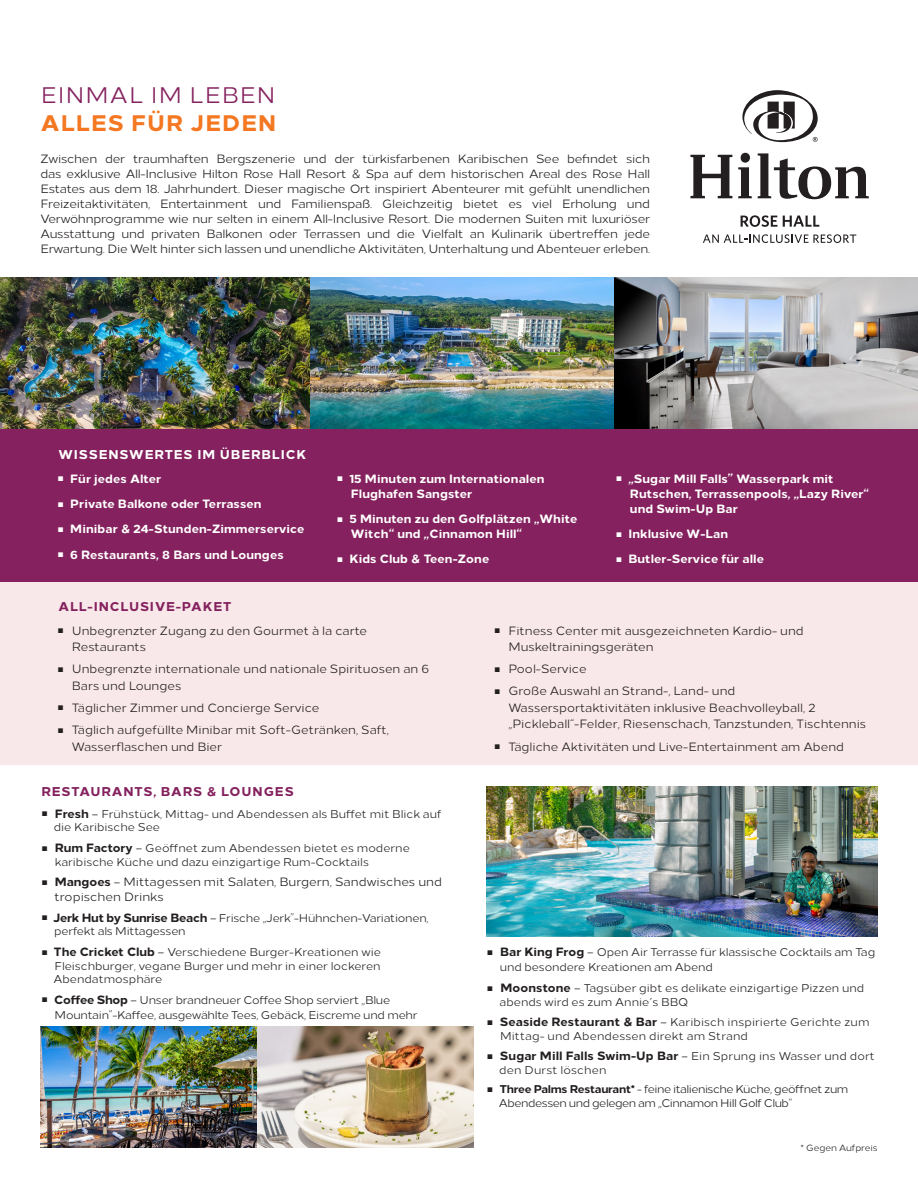
<style>
.page{position:relative;width:918px;height:1188px;background:#fff}
.page>*{position:absolute;margin:0;border:0;box-sizing:border-box;transform-origin:0 0}
.t1{font:22.5px "Loew";letter-spacing:.05em;color:#84215e}
.t2{font:800 22.5px "Loew";letter-spacing:.05em;color:#f47721}
.Subs_Space_below{font:800 12.75px "Loew";letter-spacing:.07em;color:#84215e}
.Subs_KO{font:800 12.75px "Loew";letter-spacing:.07em;color:#fff}
.Sub_Rule_Above{font:800 12.75px "Loew";letter-spacing:.07em;color:#84215e}
.t3{font:12px/15px "Loew";color:#231f20}
.t4{font:800 12px/15px "Loew";letter-spacing:.01em;color:#fff}
.t5{font:11.25px/13.5px "Loew";color:#231f20}
.t6{font:11.25px/13.5px "Loew";letter-spacing:-.02em;color:#231f20}
.t7{font:11.25px/13.5px "Loew";letter-spacing:-.04em;color:#231f20}
.Bullets{font:9px "Loew";letter-spacing:-.01em;color:#231f20}
.s1{font-weight:800;font-size:12px}
.s2{font-size:12px}
.s3{font-weight:800}
</style>
<div class="page">
<img style="left:310px;top:278px;width:305px;height:151px">
<img style="left:615px;top:278px;width:303px;height:151px">
<img style="left:0;top:278px;width:310px;height:151px">
<div style="left:0;top:578px;width:918px;height:187px;background:#f9e8e9"></div>
<div style="left:0;top:429px;width:918px;height:152px;background:#84215e"></div>
<svg style="left:742px;top:90px;width:76px;height:52px"></svg>
<svg style="left:690px;top:155px;width:42px;height:43px"></svg>
<svg style="left:738px;top:153px;width:14px;height:45px"></svg>
<svg style="left:758px;top:153px;width:111px;height:46px"></svg>
<svg style="left:741px;top:215px;width:36px;height:12px"></svg>
<svg style="left:783px;top:216px;width:36px;height:11px"></svg>
<svg style="left:703px;top:234px;width:153px;height:9px"></svg>
<img style="left:40px;top:1027px;width:433px;height:121px">
<img style="left:486px;top:786px;width:392px;height:150px">
<p class="t1" style="left:41px;top:77px;width:236px">EINMAL IM LEBEN</p>
<p class="t2" style="left:41px;top:105px;width:237px">ALLES FÜR JEDEN</p>
<p class="t3" style="left:40px;top:150px;width:611px;text-align:justify">Zwischen der traumhaften Bergszenerie und der türkisfarbenen Karibischen See befindet sich das exklusive All-Inclusive Hilton Rose Hall Resort &amp; Spa auf dem historischen Areal des Rose Hall Estates aus dem 18. Jahrhundert. Dieser magische Ort inspiriert Abenteurer mit gefühlt unendlichen Freizeitaktivitäten, Entertainment und Familienspaß. Gleichzeitig bietet es viel Erholung und Verwöhnprogramme wie nur selten in einem All-Inclusive Resort. Die modernen Suiten mit luxuriöser Ausstattung und privaten Balkonen oder Terrassen und die Vielfalt an Kulinarik übertreffen jede Erwartung. Die Welt hinter sich lassen und unendliche Aktivitäten, Unterhaltung und Abenteuer erleben.</p>
<p class="Subs_KO" style="left:58px;top:444px;width:249px">WISSENSWERTES IM ÜBERBLICK</p>
<p class="t4" style="left:58px;top:470px;width:104px">■ Für jedes Alter</p>
<p class="t4" style="left:58px;top:495px;width:205px">■ Private Balkone oder Terrassen</p>
<p class="t4" style="left:58px;top:521px;width:248px">■ Minibar &amp; 24-Stunden-Zimmerservice</p>
<p class="t4" style="left:58px;top:546px;width:227px">■ 6 Restaurants, 8 Bars und Lounges</p>
<p class="t4" style="left:351px;top:470px;width:195px;text-indent:-14px">■ 15 Minuten zum Internationalen<br>Flughafen Sangster</p>
<p class="t4" style="left:351px;top:510px;width:228px;text-indent:-14px">■ 5 Minuten zu den Golfplätzen „White<br>Witch“ und „Cinnamon Hill“</p>
<p class="t4" style="left:337px;top:551px;width:153px">■ Kids Club &amp; Teen-Zone</p>
<p class="t4" style="left:630px;top:470px;width:240px;text-indent:-14px">■ „Sugar Mill Falls” Wasserpark mit<br>Rutschen, Terrassenpools, „Lazy River“ und Swim-Up Bar</p>
<p class="t4" style="left:616px;top:525px;width:113px">■ Inklusive W-Lan</p>
<p class="t4" style="left:616px;top:551px;width:149px">■ Butler-Service für alle</p>
<p class="Sub_Rule_Above" style="left:58px;top:596px;width:174px">ALL-INCLUSIVE-PAKET</p>
<p class="t3" style="left:72px;top:621px;width:297px;line-height:16.5px;text-indent:-14px">■ Unbegrenzter Zugang zu den Gourmet à la carte<br>Restaurants</p>
<p class="t3" style="left:72px;top:660px;width:359px;line-height:16.5px;text-indent:-14px">■ Unbegrenzte internationale und nationale Spirituosen an 6<br>Bars und Lounges</p>
<p class="t3" style="left:58px;top:699px;width:263px">■ Täglicher Zimmer und Concierge Service</p>
<p class="t3" style="left:72px;top:721px;width:319px;line-height:16.5px;text-indent:-14px">■ Täglich aufgefüllte Minibar mit Soft-Getränken, Saft,<br>Wasserflaschen und Bier</p>
<p class="Subs_Space_below" style="left:41px;top:781px;width:254px">RESTAURANTS, BARS &amp; LOUNGES</p>
<p class="t5" style="left:54px;top:806px;width:389px;text-indent:-12px">■ <span class="s1">Fresh</span> <span class="s2">–</span> Frühstück, Mittag- und Abendessen als Buffet mit Blick auf die Karibische See</p>
<p class="t5" style="left:55px;top:840px;width:357px;text-indent:-13px">■ <span class="s1">Rum Factory</span> <span class="s2">–</span> Geöffnet zum Abendessen bietet es moderne karibische Küche und dazu einzigartige Rum-Cocktails</p>
<p class="t3" style="left:54px;top:873px;width:389px;text-indent:-12px">■ <span class="s3">Mangoes</span> – Mittagessen mit Salaten, Burgern, Sandwisches und tropischen Drinks</p>
<p class="t6" style="left:54px;top:910px;width:376px;text-indent:-12px">■ <span class="s1">Jerk Hut by Sunrise Beach</span> <span class="s2">–</span> Frische „Jerk”-Hühnchen-Variationen, perfekt als Mittagessen</p>
<p class="t5" style="left:53px;top:944px;width:329px;text-align:justify;text-indent:-11px">■ <span class="s1">The Cricket Club</span> <span class="s2">–</span> Verschiedene Burger-Kreationen wie Fleischburger, vegane Burger und mehr in einer lockeren Abendatmosphäre</p>
<p class="t6" style="left:55px;top:991px;width:365px;line-height:15px;text-indent:-12px">■ <span class="s1">Coffee Shop</span> <span class="s2">–</span> Unser brandneuer Coffee Shop serviert „Blue<br>Mountain”-Kaffee, ausgewählte Tees, Gebäck, Eiscreme und mehr</p>
<p class="t3" style="left:508px;top:621px;width:297px;line-height:16.5px;text-indent:-14px">■ Fitness Center mit ausgezeichneten Kardio- und<br>Muskeltrainingsgeräten</p>
<p class="t3" style="left:495px;top:660px;width:93px">■ Pool-Service</p>
<p class="t3" style="left:508px;top:682px;width:359px;line-height:16.5px;text-indent:-14px">■ Große Auswahl an Strand-, Land- und<br>Wassersportaktivitäten inklusive Beachvolleyball, 2 „Pickleball“-Felder, Riesenschach, Tanzstunden, Tischtennis</p>
<p class="t3" style="left:495px;top:738px;width:351px">■ Tägliche Aktivitäten und Live-Entertainment am Abend</p>
<p class="t5" style="left:500px;top:944px;width:377px;line-height:15px;text-indent:-12px">■ <span class="s1">Bar King Frog</span> <span class="s2">–</span> Open Air Terrasse für klassische Cocktails am Tag und besondere Kreationen am Abend</p>
<p class="t5" style="left:500px;top:980px;width:366px;text-indent:-12px">■ <span class="s1">Moonstone</span> <span class="s2">–</span> Tagsüber gibt es delikate einzigartige Pizzen und abends wird es zum Annie´s BBQ</p>
<p class="t5" style="left:500px;top:1015px;width:371px;text-indent:-12px">■ <span class="s1">Seaside Restaurant &amp; Bar</span> <span class="s2">–</span> Karibisch inspirierte Gerichte zum<br>Mittag- und Abendessen direkt am Strand</p>
<p class="t5" style="left:499px;top:1049px;width:377px;text-indent:-12px">■ <span class="s1">Sugar Mill Falls Swim-Up Bar</span> <span class="s2">–</span> Ein Sprung ins Wasser und dort den Durst löschen</p>
<p class="t7" style="left:499px;top:1081px;width:351px;text-indent:-11px">■ <span class="s3">Three Palms Restaurant*</span> - feine italienische Küche, geöffnet zum<br>Abendessen und gelegen am „Cinnamon Hill Golf Club“</p>
<p class="Bullets" style="left:801px;top:1141px;width:78px">* Gegen Aufpreis</p>
</div>
